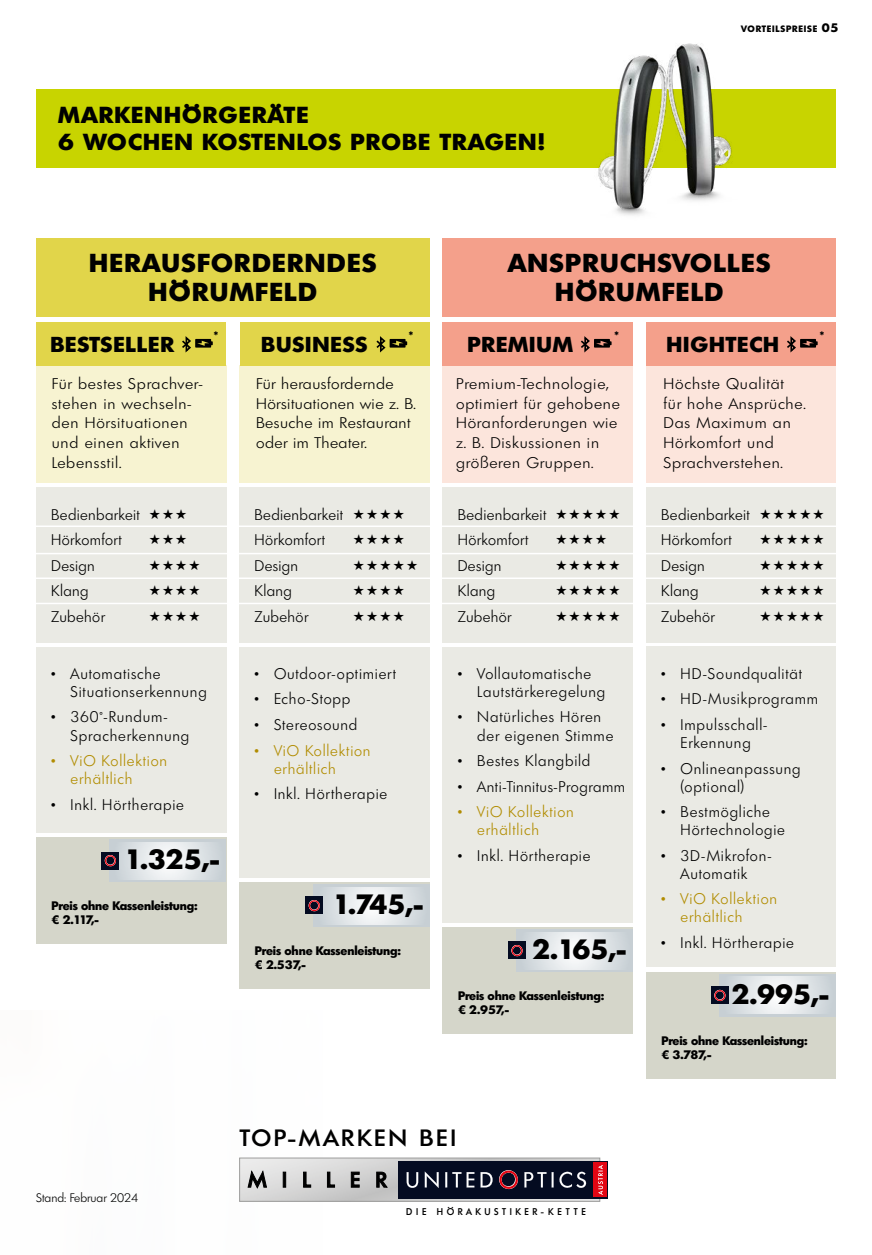
<style>
.page{position:relative;width:872px;height:1255px;background:#fff}
.page>*{position:absolute;margin:0;border:0;box-sizing:border-box;transform-origin:0 0}
.t1{font:800 27.15px "Limerick TS";color:#000}
.t2{font:800 25.2px/29.1px "Limerick TS";letter-spacing:.05em;color:#000;text-align:center;scale:1.06 1}
.t3{font:500 22.95px "Limerick TS";letter-spacing:.11em;color:#000;scale:1.06 1}
.t4{font:800 22.5px/27px "Limerick TS";letter-spacing:.05em;color:#000;scale:1.06 1}
.t5{font:800 21px "Limerick TS";letter-spacing:.04em;color:#000;scale:1.06 1}
.t6{font:300 15px/18px "Limerick TS";letter-spacing:.05em;color:#000}
.t7{font:300 15px/19.5px "Limerick TS";letter-spacing:.05em;color:#000;scale:1.06 1}
.t8{font:300 15px/25.5px "Limerick TS";letter-spacing:.025em;color:#000}
.t9{font:300 15px/18px "Limerick TS";letter-spacing:.055em;color:#b18c00}
.t10{font:300 15px/19.5px "Limerick TS";letter-spacing:.03em;color:#000;scale:1.06 1}
.t11{font:300 15px "Limerick TS";letter-spacing:.03em;color:#000}
.t12{font:800 12px/14.4px "Limerick TS";letter-spacing:-.01em;color:#000}
.t13{font:300 12px "Limerick TS";color:#000}
.t14{font:500 9.6px "Limerick TS";letter-spacing:.38em;color:#000}
.t15{font:800 9px "Limerick TS";letter-spacing:.085em;color:#000}
.s1{font-size:12px}
.s2{font-weight:500;font-size:22.5px}
</style>
<div class="page">
<div style="left:36px;top:89px;width:800px;height:79px;background:#c8d400"></div>
<div style="left:36px;top:365px;width:190px;height:117px;background:#f7f3d1"></div>
<div style="left:240px;top:365px;width:190px;height:117px;background:#f7f3d1"></div>
<div style="left:36px;top:238px;width:393px;height:78px;background:#e1d54a"></div>
<div style="left:443px;top:365px;width:190px;height:117px;background:#fce5dc"></div>
<div style="left:646px;top:365px;width:190px;height:117px;background:#fce5dc"></div>
<div style="left:443px;top:238px;width:393px;height:79px;background:#f4a08b"></div>
<div style="left:646px;top:322px;width:190px;height:43px;background:#f4a08b"></div>
<div style="left:240px;top:322px;width:189px;height:43px;background:#e1d54a"></div>
<div style="left:36px;top:322px;width:190px;height:43px;background:#e1d54a"></div>
<div style="left:443px;top:322px;width:190px;height:43px;background:#f4a08b"></div>
<div style="left:646px;top:487px;width:190px;height:155px;background:#eaeae4"></div>
<div style="left:240px;top:487px;width:190px;height:155px;background:#eaeae4"></div>
<div style="left:443px;top:487px;width:190px;height:155px;background:#eaeae4"></div>
<div style="left:36px;top:487px;width:190px;height:155px;background:#eaeae4"></div>
<div style="left:646px;top:647px;width:190px;height:319px;background:#eaeae4"></div>
<div style="left:240px;top:647px;width:190px;height:230px;background:#eaeae4"></div>
<div style="left:443px;top:647px;width:190px;height:275px;background:#eaeae4"></div>
<div style="left:36px;top:647px;width:190px;height:185px;background:#eaeae4"></div>
<div style="left:646px;top:971px;width:190px;height:107px;background:#d5d6ca"></div>
<div style="left:240px;top:881px;width:190px;height:107px;background:#d5d6ca"></div>
<div style="left:443px;top:926px;width:190px;height:107px;background:#d5d6ca"></div>
<div style="left:36px;top:836px;width:190px;height:107px;background:#d5d6ca"></div>
<hr style="left:0;top:525px;width:847px;height:2px;background:#fff">
<hr style="left:0;top:577px;width:847px;height:2px;background:#fff">
<hr style="left:0;top:553px;width:847px;height:1px;background:#fff">
<hr style="left:0;top:602px;width:847px;height:2px;background:#fff">
<svg style="left:182px;top:336px;width:31px;height:17px"></svg>
<svg style="left:376px;top:336px;width:31px;height:17px"></svg>
<svg style="left:581px;top:336px;width:30px;height:17px"></svg>
<svg style="left:787px;top:336px;width:30px;height:17px"></svg>
<svg style="left:241px;top:1159px;width:357px;height:40px;background:#cdcdcd"></svg>
<div style="left:239px;top:1157px;width:361px;height:44px;border:1px solid #9d9d9c"></div>
<div style="left:398px;top:1161px;width:210px;height:37px;background:#040b21"></div>
<div style="left:593px;top:1162px;width:14px;height:34px;background:#e30613"></div>
<svg style="left:598px;top:1165px;width:5px;height:29px"></svg>
<svg style="left:499px;top:1170px;width:19px;height:19px"></svg>
<svg style="left:406px;top:1171px;width:68px;height:17px"></svg>
<svg style="left:480px;top:1172px;width:12px;height:15px"></svg>
<svg style="left:524px;top:1171px;width:62px;height:17px"></svg>
<svg style="left:248px;top:1170px;width:19px;height:18px"></svg>
<div style="left:283px;top:1171px;width:3px;height:16px;border:1px solid #000"></div>
<svg style="left:303px;top:1171px;width:8px;height:16px"></svg>
<svg style="left:327px;top:1171px;width:8px;height:16px"></svg>
<svg style="left:351px;top:1171px;width:8px;height:16px"></svg>
<svg style="left:376px;top:1171px;width:12px;height:16px"></svg>
<div style="left:719px;top:973px;width:117px;height:43px;background:#c7cfd4"></div>
<svg style="left:722px;top:976px;width:102px;height:37px"></svg>
<div style="left:711px;top:986px;width:17px;height:17px;background:#040b21"></div>
<svg style="left:714px;top:989px;width:11px;height:12px"></svg>
<svg style="left:516px;top:929px;width:117px;height:42px"></svg>
<svg style="left:519px;top:932px;width:111px;height:37px;background:#e0e4e7"></svg>
<div style="left:508px;top:941px;width:17px;height:18px;background:#040b21"></div>
<svg style="left:511px;top:945px;width:11px;height:11px"></svg>
<svg style="left:313px;top:884px;width:117px;height:42px"></svg>
<svg style="left:316px;top:887px;width:111px;height:37px;background:#e1e5e8"></svg>
<div style="left:305px;top:896px;width:18px;height:18px;background:#040b21"></div>
<svg style="left:309px;top:900px;width:11px;height:11px"></svg>
<svg style="left:110px;top:839px;width:116px;height:42px"></svg>
<svg style="left:112px;top:842px;width:111px;height:37px;background:#e1e5e8"></svg>
<div style="left:101px;top:851px;width:18px;height:18px;background:#040b21"></div>
<svg style="left:105px;top:855px;width:11px;height:11px"></svg>
<img style="left:598px;top:43px;width:134px;height:173px">
<h3 class="t4" style="left:58px;top:101px;width:461px">MARKENHÖRGERÄTE<br>6 WOCHEN KOSTENLOS PROBE TRAGEN!</h3>
<p class="t15" style="left:741px;top:23px;width:99px">VORTEILSPREISE <span class="s1">05</span></p>
<h2 class="t2" style="left:89px;top:247px;width:272px">HERAUSFORDERNDES<br>HÖRUMFELD</h2>
<h2 class="t2" style="left:508px;top:248px;width:249px">ANSPRUCHSVOLLES<br>HÖRUMFELD</h2>
<h3 class="t5" style="left:51px;top:331px;width:118px">BESTSELLER</h3>
<h3 class="t5" style="left:261px;top:331px;width:102px">BUSINESS</h3>
<h3 class="t5" style="left:467px;top:331px;width:101px">PREMIUM</h3>
<h3 class="t5" style="left:666px;top:331px;width:108px">HIGHTECH</h3>
<p class="t7" style="left:52px;top:374px;width:144px">Für bestes Sprachver&shy;stehen in wechseln&shy;den Hörsituationen und einen aktiven<br>Lebensstil.</p>
<p class="t10" style="left:256px;top:374px;width:152px">Für herausfordernde<br>Hörsituationen wie z. B.<br>Besuche im Restaurant oder im Theater.</p>
<p class="t7" style="left:456px;top:374px;width:156px">Premium-Technologie, optimiert für gehobene<br>Höranforderungen wie z. B. Diskussionen in größeren Gruppen.</p>
<p class="t7" style="left:663px;top:374px;width:136px">Höchste Qualität<br>für hohe Ansprüche.<br>Das Maximum an<br>Hörkomfort und<br>Sprachverstehen.</p>
<p class="t12" style="left:214px;top:328px;width:6px">*</p>
<p class="t12" style="left:409px;top:328px;width:6px">*</p>
<p class="t12" style="left:614px;top:328px;width:6px">*</p>
<p class="t12" style="left:819px;top:328px;width:6px">*</p>
<p class="t8" style="left:51px;top:501px;width:90px">Bedienbarkeit<br>Hörkomfort<br>Design<br>Klang<br>Zubehör</p>
<p class="t6" style="left:71px;top:664px;width:138px;text-indent:-20px"><span class="s2">•</span> Automatische<br>Situationserkennung</p>
<p class="t6" style="left:71px;top:708px;width:120px;text-indent:-20px"><span class="s2">•</span> 360˚-Rundum-<br>Spracherkennung</p>
<p class="t9" style="left:71px;top:751px;width:98px;text-indent:-20px"><span class="s2">•</span> ViO Kollektion erhältlich</p>
<p class="t6" style="left:51px;top:795px;width:134px"><span class="s2">•</span> Inkl. Hörtherapie</p>
<h1 class="t1" style="left:125px;top:841px;width:96px">1.325,-</h1>
<p class="t12" style="left:51px;top:898px;width:148px">Preis ohne Kassenleistung: € 2.117,-</p>
<p class="t8" style="left:254px;top:501px;width:90px">Bedienbarkeit<br>Hörkomfort<br>Design<br>Klang<br>Zubehör</p>
<p class="t8" style="left:458px;top:501px;width:90px">Bedienbarkeit<br>Hörkomfort<br>Design<br>Klang<br>Zubehör</p>
<p class="t6" style="left:254px;top:664px;width:143px"><span class="s2">•</span> Outdoor-optimiert</p>
<p class="t6" style="left:254px;top:690px;width:97px"><span class="s2">•</span> Echo-Stopp</p>
<p class="t6" style="left:254px;top:715px;width:104px"><span class="s2">•</span> Stereosound</p>
<p class="t9" style="left:274px;top:741px;width:98px;text-indent:-20px"><span class="s2">•</span> ViO Kollektion erhältlich</p>
<p class="t6" style="left:254px;top:784px;width:134px"><span class="s2">•</span> Inkl. Hörtherapie</p>
<h1 class="t1" style="left:333px;top:886px;width:92px">1.745,-</h1>
<p class="t12" style="left:255px;top:943px;width:148px">Preis ohne Kassenleistung: € 2.537,-</p>
<p class="t6" style="left:477px;top:664px;width:130px;text-indent:-20px"><span class="s2">•</span> Vollautomatische<br>Lautstärkeregelung</p>
<p class="t6" style="left:477px;top:708px;width:138px;text-indent:-20px"><span class="s2">•</span> Natürliches Hören der eigenen Stimme</p>
<p class="t6" style="left:458px;top:751px;width:134px"><span class="s2">•</span> Bestes Klangbild</p>
<p class="t11" style="left:458px;top:777px;width:169px"><span class="s2">•</span> Anti-Tinnitus-Programm</p>
<p class="t9" style="left:477px;top:802px;width:98px;text-indent:-20px"><span class="s2">•</span> ViO Kollektion erhältlich</p>
<p class="t6" style="left:458px;top:846px;width:134px"><span class="s2">•</span> Inkl. Hörtherapie</p>
<h1 class="t1" style="left:532px;top:931px;width:95px">2.165,-</h1>
<p class="t12" style="left:458px;top:988px;width:148px">Preis ohne Kassenleistung: € 2.957,-</p>
<p class="t13" style="left:36px;top:1190px;width:104px">Stand: Februar 2024</p>
<h3 class="t3" style="left:240px;top:1123px;width:205px">TOP-MARKEN BEI</h3>
<p class="t14" style="left:406px;top:1205px;width:181px">DIE HÖRAKUSTIKER-KETTE</p>
<p class="t8" style="left:661px;top:501px;width:90px">Bedienbarkeit<br>Hörkomfort<br>Design<br>Klang<br>Zubehör</p>
<p class="t6" style="left:661px;top:664px;width:142px"><span class="s2">•</span> HD-Soundqualität</p>
<p class="t6" style="left:661px;top:690px;width:159px"><span class="s2">•</span> HD-Musikprogramm</p>
<p class="t6" style="left:661px;top:715px;width:108px;text-align:center"><span class="s2">•</span> Impulsschall-<br>Erkennung</p>
<p class="t6" style="left:680px;top:759px;width:122px;text-indent:-20px"><span class="s2">•</span> Onlineanpassung (optional)</p>
<p class="t6" style="left:680px;top:802px;width:106px;text-indent:-20px"><span class="s2">•</span> Bestmögliche<br>Hörtechnologie</p>
<p class="t6" style="left:661px;top:846px;width:112px;text-align:center"><span class="s2">•</span> 3D-Mikrofon-<br>Automatik</p>
<p class="t9" style="left:680px;top:889px;width:98px;text-indent:-20px"><span class="s2">•</span> ViO Kollektion erhältlich</p>
<p class="t6" style="left:661px;top:933px;width:134px"><span class="s2">•</span> Inkl. Hörtherapie</p>
<h1 class="t1" style="left:732px;top:976px;width:99px">2.995,-</h1>
<p class="t12" style="left:661px;top:1032px;width:148px">Preis ohne Kassenleistung: € 3.787,-</p>
</div>
